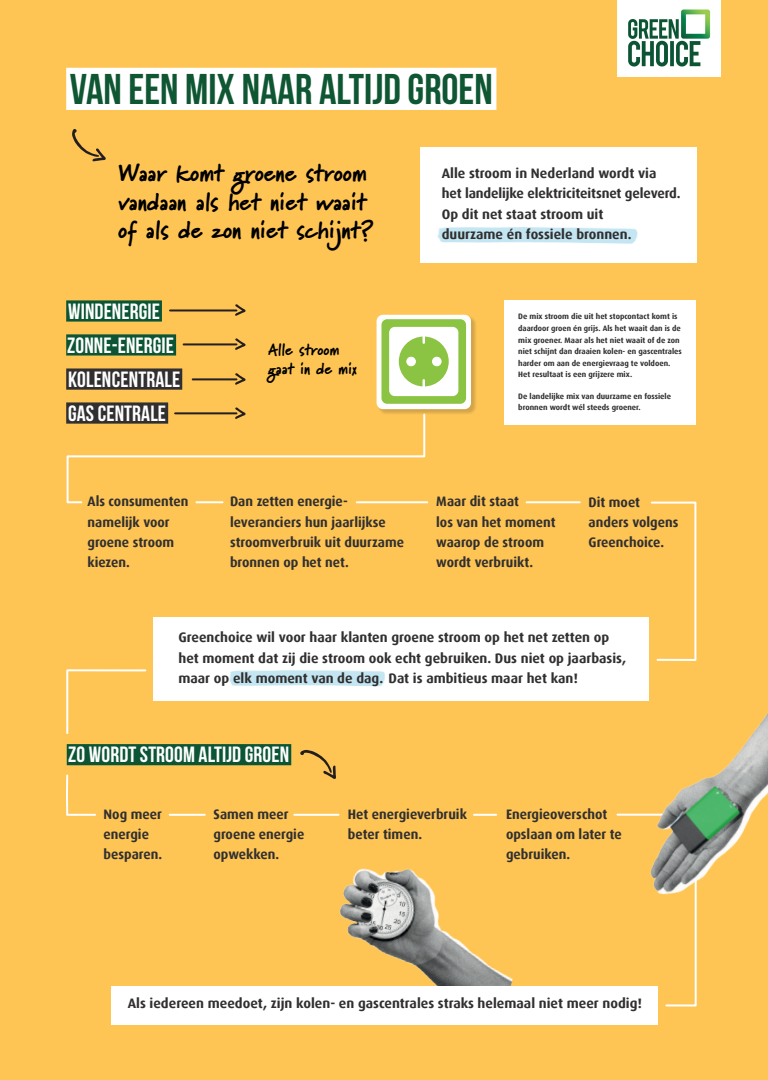
<style>
.page{position:relative;width:768px;height:1080px;background:#fec554}
.page>*{position:absolute;margin:0;border:0;box-sizing:border-box;transform-origin:0 0}
.t1{font:700 42.96px "Bebas Neue";color:#0f5633}
.t2{font:900 24.44px/28.6px "Marydale";letter-spacing:-.005em;color:#000}
.t3{font:700 22.08px/34px "Bebas Neue";letter-spacing:.005em;color:#fff}
.t4{font:900 16.12px/18.8px "Marydale";letter-spacing:-.005em;color:#000}
.t5{font:700 13.72px/20.3px "Dax";color:#312f30}
.t6{font:700 7.84px/11.6px "Dax";color:#312f30}
</style>
<div class="page">
<div style="left:66px;top:68px;width:430px;height:42px;background:#fff"></div>
<div style="left:66px;top:300px;width:96px;height:22px;background:#0b5534"></div>
<div style="left:67px;top:744px;width:224px;height:21px;background:#0b5534"></div>
<div style="left:66px;top:334px;width:110px;height:22px;background:#0b5534"></div>
<div style="left:66px;top:368px;width:116px;height:22px;background:#312f30"></div>
<div style="left:66px;top:402px;width:102px;height:22px;background:#312f30"></div>
<svg style="left:72px;top:129px;width:34px;height:32px"></svg>
<div style="left:504px;top:300px;width:192px;height:124px;background:#fff"></div>
<hr style="left:170px;top:309px;width:66px;height:2px;background:#231f20">
<hr style="left:184px;top:343px;width:52px;height:2px;background:#231f20">
<div style="left:377px;top:316px;width:100px;height:99px;background:#231f20;opacity:.2"></div>
<div style="left:377px;top:315px;width:94px;height:94px;background:#fff;border-radius:6px"></div>
<div style="left:381px;top:319px;width:85px;height:85px;background:#8bc342;border-radius:6px"></div>
<div style="left:389px;top:327px;width:69px;height:69px;background:#fff;border-radius:6px"></div>
<div style="left:398px;top:335px;width:52px;height:53px;background:#8bc342;border-radius:50%"></div>
<div style="left:396px;top:334px;width:55px;height:55px;border:3px solid #fff;border-radius:50%"></div>
<div style="left:407px;top:357px;width:8px;height:9px;background:#fff;border-radius:50%"></div>
<div style="left:407px;top:357px;width:9px;height:9px;border:1px solid #fff;border-radius:50%"></div>
<div style="left:433px;top:357px;width:8px;height:9px;background:#fff;border-radius:50%"></div>
<div style="left:432px;top:357px;width:9px;height:9px;border:1px solid #fff;border-radius:50%"></div>
<svg style="left:423px;top:335px;width:2px;height:8px"></svg>
<svg style="left:423px;top:380px;width:2px;height:8px"></svg>
<hr style="left:193px;top:378px;width:43px;height:2px;background:#231f20">
<svg style="left:235px;top:304px;width:11px;height:12px"></svg>
<svg style="left:235px;top:338px;width:11px;height:12px"></svg>
<svg style="left:235px;top:373px;width:11px;height:12px"></svg>
<svg style="left:66px;top:407px;width:360px;height:97px;background:#f2be56"></svg>
<hr style="left:196px;top:501px;width:27px;height:2px;background:#fff">
<hr style="left:357px;top:501px;width:70px;height:2px;background:#fff">
<hr style="left:527px;top:501px;width:53px;height:2px;background:#fff">
<svg style="left:650px;top:501px;width:47px;height:161px;background:#fec85e"></svg>
<div style="left:615px;top:813px;width:83px;height:195px;background:#fec554"></div>
<div style="left:153px;top:617px;width:495px;height:84px;background:#fff"></div>
<div style="left:420px;top:147px;width:277px;height:115px;background:#fff"></div>
<svg style="left:65px;top:668px;width:82px;height:67px;background:#fec75c"></svg>
<img style="left:617px;top:0;width:103px;height:76px">
<img style="left:229px;top:670px;width:156px;height:17px">
<svg style="left:300px;top:750px;width:36px;height:29px"></svg>
<img style="left:319px;top:832px;width:216px;height:154px">
<img style="left:380px;top:220px;width:258px;height:27px">
<hr style="left:170px;top:814px;width:35px;height:2px;background:#fff">
<hr style="left:294px;top:814px;width:45px;height:2px;background:#fff">
<hr style="left:474px;top:814px;width:22px;height:2px;background:#fff">
<svg style="left:65px;top:775px;width:32px;height:42px"></svg>
<div style="left:111px;top:986px;width:546px;height:38px;background:#fff"></div>
<img style="left:646px;top:704px;width:122px;height:212px">
<h1 class="t1" style="left:70px;top:65px;width:424px">VAN EEN MIX NAAR ALTIJD GROEN</h1>
<h2 class="t2" style="left:118px;top:158px;width:257px">Waar komt groene stroom vandaan als het niet waait of als de zon niet schijnt?</h2>
<h3 class="t3" style="left:68px;top:294px;width:93px">WINDENERGIE</h3>
<h3 class="t3" style="left:67px;top:328px;width:114px">ZONNE-ENERGIE<br>KOLENCENTRALE<br>GAS CENTRALE</h3>
<p class="t4" style="left:268px;top:340px;width:90px">Alle stroom gaat in de mix</p>
<p class="t5" style="left:442px;top:163px;width:240px">Alle stroom in Nederland wordt via<br>het landelijke elektriciteitsnet geleverd.<br>Op dit net staat stroom uit<br>duurzame én fossiele bronnen.</p>
<p class="t6" style="left:518px;top:311px;width:165px">De mix stroom die uit het stopcontact komt is daardoor groen én grijs. Als het waait dan is de mix groener. Maar als het niet waait of de zon niet schijnt dan draaien kolen- en gascentrales harder om aan de energievraag te voldoen.<br>Het resultaat is een grijzere mix.</p>
<p class="t6" style="left:518px;top:390px;width:154px">De landelijke mix van duurzame en fossiele bronnen wordt wél steeds groener.</p>
<p class="t5" style="left:88px;top:491px;width:103px">Als consumenten namelijk voor groene stroom kiezen.</p>
<p class="t5" style="left:230px;top:491px;width:175px">Dan zetten energie&shy;leveranciers hun jaarlijkse stroomverbruik uit duurzame bronnen op het net.</p>
<p class="t5" style="left:436px;top:492px;width:121px">Maar dit staat<br>los van het moment waarop de stroom wordt verbruikt.</p>
<p class="t5" style="left:589px;top:492px;width:91px">Dit moet anders volgens<br>Greenchoice.</p>
<p class="t5" style="left:178px;top:628px;width:449px">Greenchoice wil voor haar klanten groene stroom op het net zetten op het moment dat zij die stroom ook echt gebruiken. Dus niet op jaarbasis, maar op elk moment van de dag. Dat is ambitieus maar het kan!</p>
<h3 class="t3" style="left:68px;top:738px;width:222px">ZO WORDT STROOM ALTIJD GROEN</h3>
<p class="t5" style="left:104px;top:804px;width:60px">Nog meer energie besparen.</p>
<p class="t5" style="left:214px;top:804px;width:92px">Samen meer groene energie opwekken.</p>
<p class="t5" style="left:348px;top:804px;width:121px">Het energieverbruik beter timen.</p>
<p class="t5" style="left:506px;top:804px;width:117px">Energieoverschot opslaan om later te gebruiken.</p>
<p class="t5" style="left:128px;top:993px;width:516px">Als iedereen meedoet, zijn kolen- en gascentrales straks helemaal niet meer nodig!</p>
</div>
